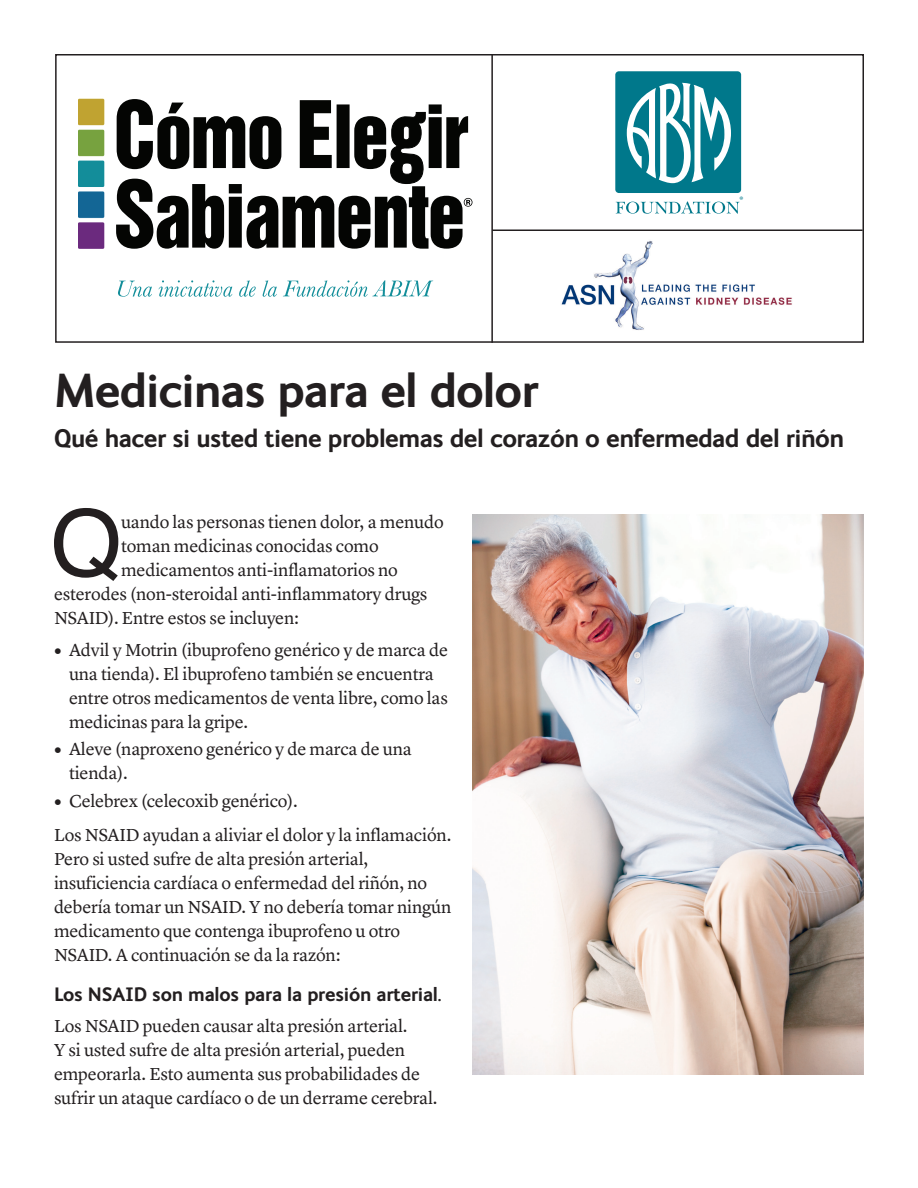
<style>
.page{position:relative;width:918px;height:1188px;background:#fff}
.page>*{position:absolute;margin:0;border:0;box-sizing:border-box;transform-origin:0 0}
.Body_DropCap_First_P{font:91.95px "Helvetica";color:#231f20}
.MainHeadline{font:700 48px "FS Ingrid";letter-spacing:-.02em;color:#231f20}
.Subhead{font:700 25.5px "FS Ingrid";letter-spacing:-.02em;color:#231f20}
.Body_Subhead{font:700 19.5px "FS Ingrid";letter-spacing:-.01em;color:#231f20}
.Body_12_16{font:18px/24px "Lyon Text";letter-spacing:-.01em;color:#231f20}
.Body_DropCap_First_P-2{font:18px "Lyon Text";letter-spacing:-.01em;color:#231f20}
.t1{font:600 9.45px "New Baskerville";color:#00788b}
.s1{font-family:"FS Ingrid";font-weight:700}
</style>
<div class="page">
<img style="left:561px;top:241px;width:231px;height:89px">
<div style="left:55px;top:54px;width:809px;height:289px;border:2px solid #231f20"></div>
<hr style="left:492px;top:230px;width:371px;height:1px;background:#231f20">
<hr style="left:491px;top:54px;width:2px;height:289px;background:#231f20">
<div style="left:615px;top:71px;width:126px;height:122px;background:#00788b;border-radius:4px"></div>
<svg style="left:627px;top:83px;width:104px;height:100px"></svg>
<svg style="left:616px;top:202px;width:123px;height:12px"></svg>
<img style="left:79px;top:98px;width:26px;height:151px">
<svg style="left:118px;top:280px;width:315px;height:17px"></svg>
<svg style="left:116px;top:99px;width:356px;height:150px"></svg>
<img style="left:472px;top:514px;width:392px;height:561px">
<p class="t1" style="left:739px;top:194px;width:5px">®</p>
<p class="MainHeadline" style="left:54px;top:359px;width:486px">Medicinas para el dolor</p>
<p class="Subhead" style="left:54px;top:421px;width:792px">Qué hacer si usted tiene problemas del corazón o enfermedad del riñón</p>
<p class="Body_DropCap_First_P" style="left:50px;top:473px;width:73px">Q</p>
<p class="Body_DropCap_First_P-2" style="left:121px;top:508px;width:324px">uando las personas tienen dolor, a menudo</p>
<p class="Body_DropCap_First_P-2" style="left:121px;top:532px;width:259px">toman medicinas conocidas como</p>
<p class="Body_DropCap_First_P-2" style="left:121px;top:556px;width:278px">medicamentos anti-inflamatorios no</p>
<p class="Body_DropCap_First_P-2" style="left:54px;top:580px;width:375px">esterodes (non-steroidal anti-inflammatory drugs</p>
<p class="Body_DropCap_First_P-2" style="left:54px;top:604px;width:246px">NSAID). Entre estos se incluyen:</p>
<p class="Body_12_16" style="left:69px;top:636px;width:381px;text-indent:-15px"><span class="s1">•</span> Advil y Motrin (ibuprofeno genérico y de marca de una tienda). El ibuprofeno también se encuentra entre otros medicamentos de venta libre, como las medicinas para la gripe.</p>
<p class="Body_12_16" style="left:69px;top:736px;width:344px;text-indent:-15px"><span class="s1">•</span> Aleve (naproxeno genérico y de marca de una tienda).</p>
<p class="Body_12_16" style="left:54px;top:787px;width:245px"><span class="s1">•</span> Celebrex (celecoxib genérico).</p>
<p class="Body_12_16" style="left:54px;top:821px;width:399px">Los NSAID ayudan a aliviar el dolor y la inflamación.<br>Pero si usted sufre de alta presión arterial, insuficiencia cardíaca o enfermedad del riñón, no debería tomar un NSAID. Y no debería tomar ningún medicamento que contenga ibuprofeno u otro NSAID. A continuación se da la razón:</p>
<p class="Body_Subhead" style="left:54px;top:981px;width:389px">Los NSAID son malos para la presión arterial.</p>
<p class="Body_12_16" style="left:54px;top:1012px;width:385px">Los NSAID pueden causar alta presión arterial.<br>Y si usted sufre de alta presión arterial, pueden empeorarla. Esto aumenta sus probabilidades de sufrir un ataque cardíaco o de un derrame cerebral.</p>
</div>
